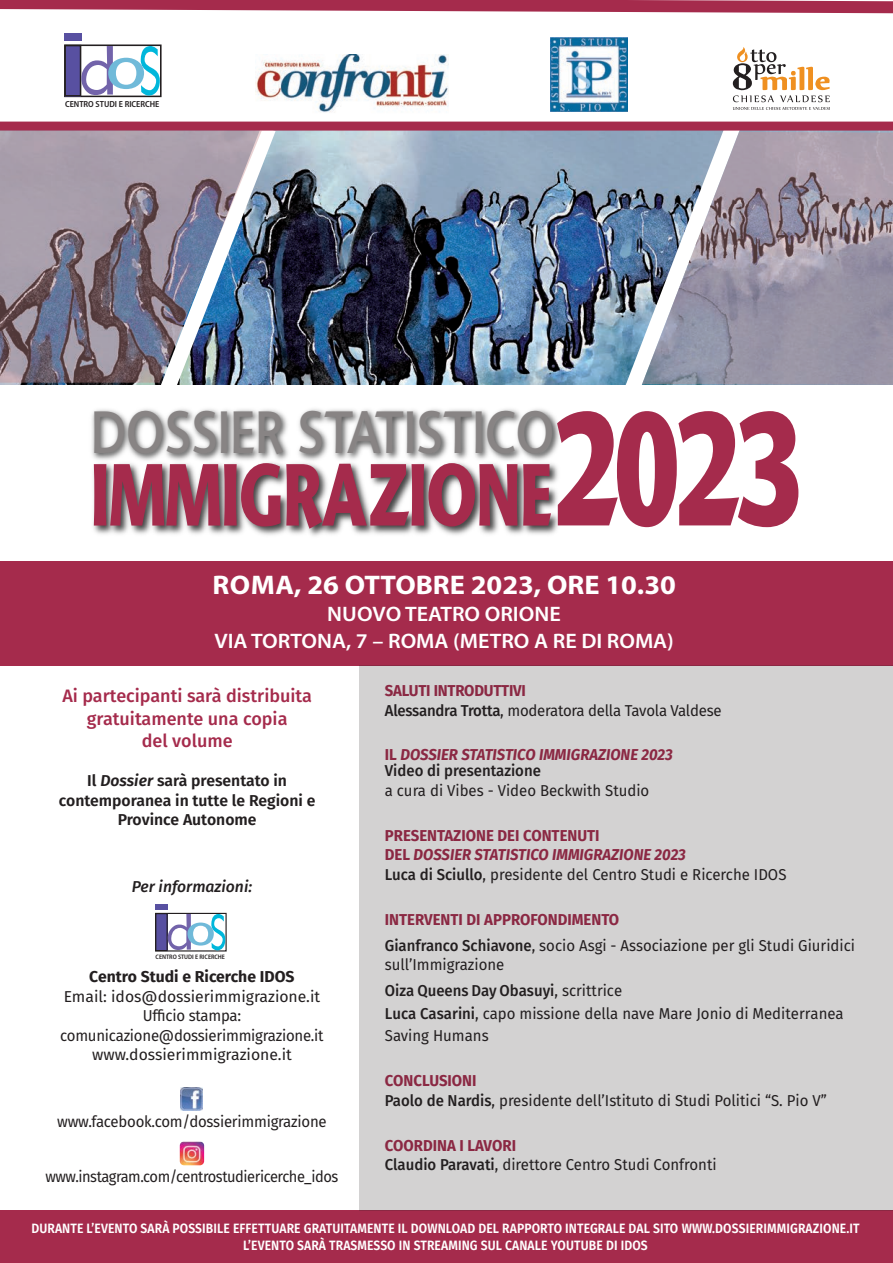
<style>
.page{position:relative;width:893px;height:1263px;background:#fff}
.page>*{position:absolute;margin:0;border:0;box-sizing:border-box;transform-origin:0 0}
.t1{font:900 156.75px "Advert";color:#a52b4c;scale:.67 1}
.t2{font:900 85.65px "Advert";color:#a52b4c;scale:.67 1}
.t3{font:57.9px "Advert";color:#888484;scale:.78 1}
.t4{font:700 27px "Myriad Pro";color:#fff;scale:1.05 1}
.t5{font:600 21px "Myriad Pro";color:#fff;scale:1.05 1}
.t6{font:500 18px/22.5px "Fira Sans";color:#a52b4c;text-align:center}
.t7{font:15.75px/19.5px "Fira Sans";color:#231f20;scale:.95 1}
.t8{font:600 15.75px/19.5px "Fira Sans";color:#231f20;text-align:center}
.t9{font:15.75px "Fira Sans";color:#231f20}
.t10{font:italic 700 15.75px/16.5px "Fira Sans";color:#a52b4c;scale:.95 1}
.t11{font:15.75px "Fira Sans";letter-spacing:-.03em;color:#231f20;scale:.93 1}
.t12{font:700 15.75px "Fira Sans";color:#231f20}
.t13{font:italic 500 15.75px "Fira Sans";color:#231f20}
.t14{font:600 13.5px "Fira Sans";letter-spacing:.01em;color:#fff;scale:.9 1}
.t15{font:600 semi-condensed 8.85px "Myriad Pro";color:#231f20}
.t16{font:600 semi-condensed 6.45px "Myriad Pro";color:#231f20}
.s1{font-style:italic}
.s2{font-weight:700;color:#a52b4c}
.s3{font-weight:500}
.s4{font-style:normal}
.s5{font-weight:500;font-style:normal;color:#231f20}
.s6{font-weight:700;font-style:italic;color:#a52b4c}
</style>
<div class="page">
<img style="left:0;top:131px;width:893px;height:253px">
<div style="left:0;top:561px;width:893px;height:104px;background:#a52b4c"></div>
<img style="left:52px;top:380px;width:549px;height:73px">
<img style="left:92px;top:453px;width:467px;height:83px">
<img style="left:147px;top:121px;width:141px;height:290px">
<img style="left:0;top:131px;width:262px;height:252px">
<svg style="left:0;top:0;width:893px;height:14px"></svg>
<div style="left:0;top:122px;width:893px;height:9px;background:#a52b4c"></div>
<svg style="left:611px;top:47px;width:219px;height:338px"></svg>
<img style="left:256px;top:55px;width:193px;height:58px">
<img style="left:550px;top:38px;width:78px;height:73px">
<div style="left:64px;top:44px;width:98px;height:53px;border:2px solid #231f20"></div>
<div style="left:65px;top:46px;width:16px;height:50px;background:#5850a1"></div>
<div style="left:64px;top:33px;width:17px;height:8px;background:#5850a1"></div>
<div style="left:64px;top:45px;width:17px;height:52px;border:2px solid #231f20"></div>
<svg style="left:81px;top:46px;width:79px;height:50px"></svg>
<svg style="left:642px;top:132px;width:251px;height:253px"></svg>
<div style="left:0;top:1210px;width:893px;height:53px;background:#a52b4c"></div>
<div style="left:359px;top:665px;width:534px;height:545px;background:#d3d2d2"></div>
<img style="left:180px;top:1088px;width:23px;height:22px">
<div style="left:155px;top:913px;width:72px;height:38px;border:1px solid #231f20"></div>
<div style="left:156px;top:914px;width:11px;height:37px;background:#5850a1"></div>
<div style="left:155px;top:904px;width:13px;height:6px;background:#5850a1"></div>
<div style="left:155px;top:913px;width:13px;height:38px;border:1px solid #231f20"></div>
<svg style="left:168px;top:914px;width:57px;height:36px"></svg>
<img style="left:180px;top:1141px;width:24px;height:24px;border-radius:4px">
<p class="t15" style="left:65px;top:99px;width:96px">CENTRO STUDI E RICERCHE</p>
<p class="t3" style="left:91px;top:408px;width:595px">DOSSIER STATISTICO</p>
<p class="t2" style="left:91px;top:459px;width:690px">IMMIGRAZIONE</p>
<p class="t1" style="left:554px;top:403px;width:369px">2023</p>
<p class="t4" style="left:212px;top:569px;width:443px">ROMA, 26 OTTOBRE 2023, ORE 10.30</p>
<p class="t5" style="left:327px;top:602px;width:224px">NUOVO TEATRO ORIONE</p>
<p class="t5" style="left:214px;top:629px;width:439px">VIA TORTONA, 7 – ROMA (METRO A RE DI ROMA)</p>
<p class="t6" style="left:62px;top:686px;width:251px">Ai partecipanti sarà distribuita gratuitamente una copia</p>
<p class="t6" style="left:142px;top:731px;width:92px">del volume</p>
<p class="t8" style="left:59px;top:771px;width:258px">Il <span class="s1">Dossier</span> sarà presentato in contemporanea in tutte le Regioni e<br>Province Autonome</p>
<p class="t13" style="left:132px;top:876px;width:122px">Per informazioni:</p>
<p class="t16" style="left:156px;top:953px;width:71px">CENTRO STUDI E RICERCHE</p>
<p class="t12" style="left:89px;top:968px;width:207px">Centro Studi e Ricerche IDOS</p>
<p class="t9" style="left:64px;top:990px;width:258px">Email: idos@dossierimmigrazione.it</p>
<p class="t7" style="left:143px;top:1007px;width:105px">Ufficio stampa:</p>
<p class="t7" style="left:60px;top:1027px;width:279px">comunicazione@dossierimmigrazione.it</p>
<p class="t9" style="left:92px;top:1048px;width:201px">www.dossierimmigrazione.it</p>
<p class="t7" style="left:57px;top:1113px;width:285px">www.facebook.com/dossierimmigrazione</p>
<p class="t11" style="left:46px;top:1170px;width:316px">www.instagram.com/centrostudiericerche_idos</p>
<p class="t7" style="left:385px;top:682px;width:356px"><span class="s2">SALUTI INTRODUTTIVI<br></span><span class="s3">Alessandra Trotta</span>, moderatora della Tavola Valdese</p>
<p class="t10" style="left:385px;top:749px;width:305px"><span class="s4">IL</span> DOSSIER STATISTICO IMMIGRAZIONE 2023<br><span class="s5">Video di presentazione</span></p>
<p class="t7" style="left:385px;top:782px;width:280px">a cura di Vibes - Video Beckwith Studio</p>
<p class="t7" style="left:385px;top:827px;width:424px"><span class="s2">PRESENTAZIONE DEI CONTENUTI<br>DEL</span> <span class="s6">DOSSIER STATISTICO IMMIGRAZIONE 2023<br></span><span class="s3">Luca di Sciullo</span>, presidente del Centro Studi e Ricerche IDOS</p>
<p class="t7" style="left:385px;top:908px;width:496px;line-height:25.8px"><span class="s2">INTERVENTI DI APPROFONDIMENTO<br></span><span class="s3">Gianfranco Schiavone</span>, socio Asgi - Associazione per gli Studi Giuridici</p>
<p class="t7" style="left:385px;top:953px;width:251px;line-height:25.8px">sull’Immigrazione<br><span class="s3">Oiza Queens Day Obasuyi</span>, scrittrice</p>
<p class="t7" style="left:385px;top:1003px;width:485px;line-height:22.6px"><span class="s3">Luca Casarini</span>, capo missione della nave Mare Jonio di Mediterranea<br>Saving Humans</p>
<p class="t7" style="left:385px;top:1072px;width:467px"><span class="s2">CONCLUSIONI<br></span><span class="s3">Paolo de Nardis</span>, presidente dell’Istituto di Studi Politici “S. Pio V”</p>
<p class="t7" style="left:385px;top:1137px;width:351px"><span class="s2">COORDINA I LAVORI<br></span><span class="s3">Claudio Paravati</span>, direttore Centro Studi Confronti</p>
<p class="t14" style="left:31px;top:1220px;width:922px">DURANTE L’EVENTO SARÀ POSSIBILE EFFETTUARE GRATUITAMENTE IL DOWNLOAD DEL RAPPORTO INTEGRALE DAL SITO WWW.DOSSIERIMMIGRAZIONE.IT</p>
<p class="t14" style="left:243px;top:1237px;width:451px">L’EVENTO SARÀ TRASMESSO IN STREAMING SUL CANALE YOUTUBE DI IDOS</p>
</div>
